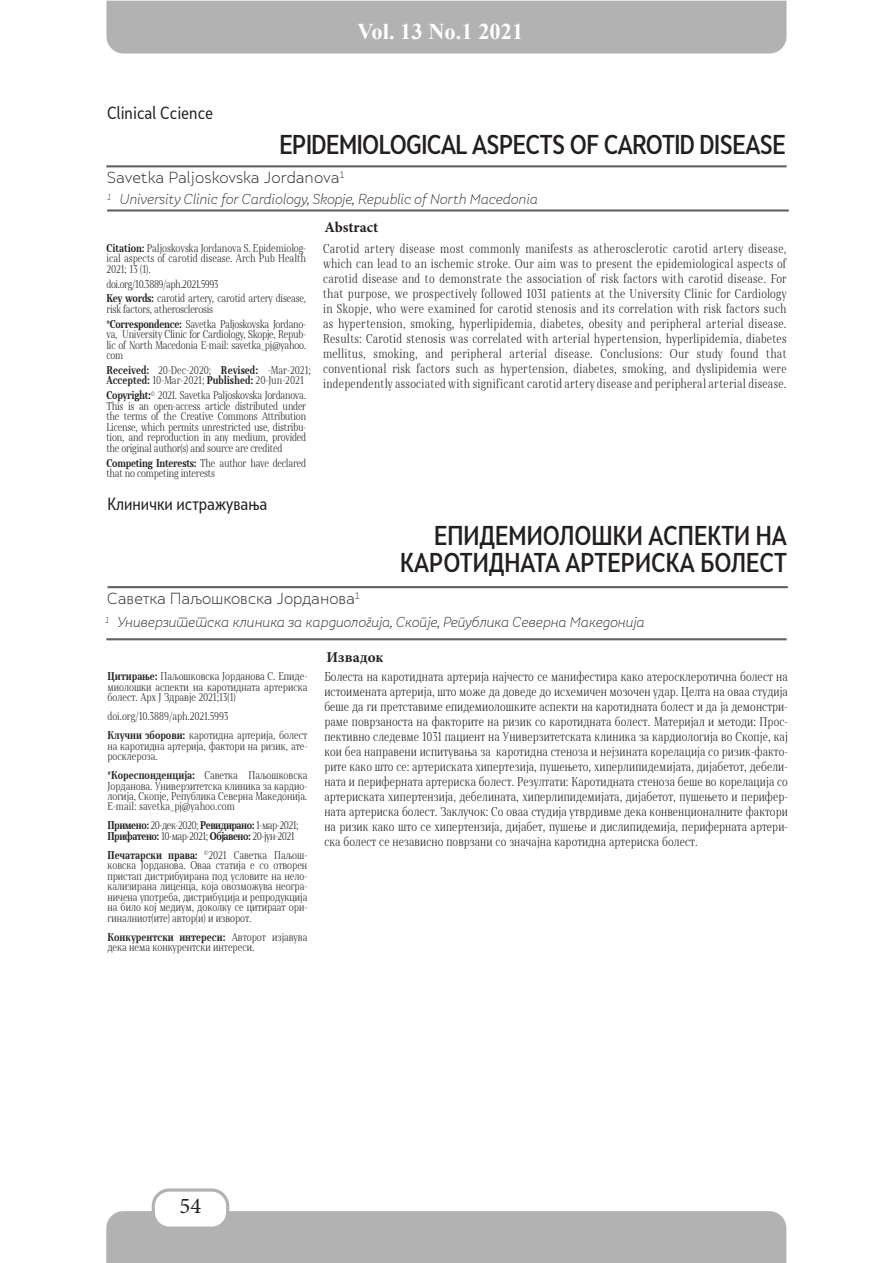
<style>
.page{position:relative;width:893px;height:1263px;background:#fff}
.page>*{position:absolute;margin:0;border:0;box-sizing:border-box;transform-origin:0 0}
.t1{font:500 25.5px "Skola Sans Cn";color:#231f20}
.t2{font:500 25.5px "Skola Sans Cn";letter-spacing:-.02em;color:#231f20}
.t3{font:700 22.5px "Times New Roman";color:#fff}
.t4{font:22.5px "Minion Pro";color:#231f20}
.t5{font:16.5px "Skola Sans Cn";color:#231f20}
.t6{font:300 15px "Skola Sans";letter-spacing:-.02em;color:#231f20}
.t7{font:700 15px "Minion Pro";color:#231f20}
.t8{font:300 13.5px "Skola Sans It";letter-spacing:-.02em;color:#231f20}
.t9{font:300 12px/15px "Skola Serif Cn";letter-spacing:.01em;color:#231f20;text-align:justify}
.t10{font:300 10.5px/10.5px "Skola Serif Cn";color:#231f20;text-align:justify}
.t11{font:300 10.5px/14.7px "Skola Serif Cn";letter-spacing:-.02em;color:#231f20}
.t12{font:300 10.5px/10.5px "Skola Serif Cn";letter-spacing:-.04em;color:#231f20}
.s1{font-weight:700}
</style>
<div class="page">
<div style="left:106px;top:1px;width:680px;height:53px;background:#b2b2b2"></div>
<div style="left:106px;top:1211px;width:680px;height:52px;background:#b2b2b2"></div>
<div style="left:153px;top:1190px;width:75px;height:38px;background:#fff;border-radius:16px"></div>
<div style="left:152px;top:1188px;width:77px;height:42px;border:3px solid #b2b2b2;border-radius:16px"></div>
<hr style="left:106px;top:638px;width:681px;height:2px;background:#636366">
<hr style="left:107px;top:586px;width:681px;height:2px;background:#636366">
<hr style="left:107px;top:209px;width:682px;height:3px;background:#636366">
<hr style="left:106px;top:165px;width:681px;height:2px;background:#636366">
<p class="t5" style="left:107px;top:103px;width:107px">Clinical Сcience</p>
<p class="t3" style="left:357px;top:15px;width:168px">Vol. 13 No.1 2021</p>
<p class="t2" style="left:279px;top:129px;width:508px">EPIDEMIOLOGICAL ASPECTS OF CAROTID DISEASE</p>
<p class="t6" style="left:106px;top:169px;width:240px">Savetka Paljoskovska Jordanova<sup>1</sup></p>
<p class="t8" style="left:107px;top:191px;width:432px"><sup>1</sup> University Clinic for Cardiology, Skopje, Republic of North Macedonia</p>
<p class="t10" style="left:106px;top:243px;width:201px"><span class="s1">Citation:</span> Paljoskovska Jordanova S. Epidemiolog&shy;ical aspects of carotid disease. Arch Pub Health 2021; 13 (1).</p>
<p class="t11" style="left:106px;top:276px;width:201px">doi.org/10.3889/aph.2021.5993<br><span class="s1">Key words:</span> carotid artery, carotid artery disease,</p>
<p class="t11" style="left:106px;top:302px;width:201px">risk factors, atherosclerosis<br><span class="s1">*Correspondence:</span> Savetka Paljoskovska Jordano-</p>
<p class="t10" style="left:106px;top:329px;width:201px">va, University Clinic for Cardiology, Skopje, Repub&shy;lic of North Macedonia Е-mail: savetka_pj@yahoo. com</p>
<p class="t10" style="left:106px;top:365px;width:206px"><span class="s1">Received:</span> 20-Dec-2020; <span class="s1">Revised:</span> -Mar-2021;<br><span class="s1">Accepted:</span> 10-Mar-2021; <span class="s1">Published:</span> 20-Jun-2021</p>
<p class="t10" style="left:106px;top:390px;width:201px"><span class="s1">Copyright:</span><sup>©</sup> 2021. Savetka Paljoskovska Jordanova.<br>This is an open-access article distributed under the terms of the Creative Commons Attribution License, which permits unrestricted use, distribu&shy;tion, and reproduction in any medium, provided the original author(s) and source are credited</p>
<p class="t11" style="left:106px;top:457px;width:201px;line-height:10.5px"><span class="s1">Competing Interests:</span> The author have declared that no competing interests</p>
<p class="t5" style="left:107px;top:494px;width:162px">Клинички истражувања</p>
<p class="t7" style="left:325px;top:217px;width:55px">Abstract</p>
<p class="t9" style="left:323px;top:241px;width:465px">Carotid artery disease most commonly manifests as atherosclerotic carotid artery disease, which can lead to an ischemic stroke. Our aim was to present the epidemiological aspects of carotid disease and to demonstrate the association of risk factors with carotid disease. For that purpose, we prospectively followed 1031 patients at the University Clinic for Cardiology in Skopje, who were examined for carotid stenosis and its correlation with risk factors such as hypertension, smoking, hyperlipidemia, diabetes, obesity and peripheral arterial disease.<br>Results: Carotid stenosis was correlated with arterial hypertension, hyperlipidemia, diabetes mellitus, smoking, and peripheral arterial disease. Conclusions: Our study found that conventional risk factors such as hypertension, diabetes, smoking, and dyslipidemia were independently associated with significant carotid artery disease and peripheral arterial disease.</p>
<p class="t1" style="left:434px;top:520px;width:354px">ЕПИДЕМИОЛОШКИ АСПЕКТИ НА</p>
<p class="t1" style="left:400px;top:547px;width:388px">КАРОТИДНАТА АРТЕРИСКА БОЛЕСТ</p>
<p class="t6" style="left:107px;top:590px;width:255px">Саветка Паљошковска Јорданова<sup>1</sup></p>
<p class="t8" style="left:105px;top:614px;width:541px"><sup>1</sup> Универзитетска клиника за кардиологија, Скопје, Република Северна Македонија</p>
<p class="t10" style="left:107px;top:671px;width:201px"><span class="s1">Цитирање:</span> Паљошковска Јорданова С. Епиде&shy;миолошки аспекти на каротидната артериска болест. Арх Ј Здравје 2021;13(1)</p>
<p class="t10" style="left:107px;top:707px;width:201px;line-height:19px">doi.org/10.3889/aph.2021.5993<br><span class="s1">Клучни зборови:</span> каротидна артерија, болест</p>
<p class="t10" style="left:107px;top:741px;width:201px">на каротидна артерија, фактори на ризик, ате&shy;росклероза.</p>
<p class="t10" style="left:107px;top:770px;width:201px"><span class="s1">*Кореспонденција:</span> Саветка Паљошковска Јорданова. Универзитетска клиника за кардио&shy;логија, Скопје, Република Северна Македонија.<br>E-mail: savetka_pj@yahoo.com</p>
<p class="t12" style="left:107px;top:820px;width:193px"><span class="s1">Примено:</span> 20-дек-2020; <span class="s1">Ревидирано:</span> 1-мар-2021;<br><span class="s1">Прифатено:</span> 10-мар-2021; <span class="s1">Објавено:</span> 20-јун-2021</p>
<p class="t10" style="left:107px;top:850px;width:201px"><span class="s1">Печатарски права:</span> <sup>©</sup>2021 Саветка Паљош&shy;ковска Јорданова. Оваа статија е со отворен пристап дистрибуирана под условите на нело&shy;кализирана лиценца, која овозможува неогра&shy;ничена употреба, дистрибуција и репродукција на било кој медиум, доколку се цитираат ори&shy;гиналниот(ите) автор(и) и изворот.</p>
<p class="t10" style="left:107px;top:932px;width:201px"><span class="s1">Конкурентски интереси:</span> Авторот изјавува дека нема конкурентски интереси.</p>
<p class="t7" style="left:327px;top:647px;width:58px">Извадок</p>
<p class="t9" style="left:324px;top:669px;width:465px">Болеста на каротидната артерија најчесто се манифестира како атеросклеротична болест на истоимената артерија, што може да доведе до исхемичен мозочен удар. Целта на оваа студија беше да ги претставиме епидемиолошките аспекти на каротидната болест и да ја демонстри&shy;раме поврзаноста на факторите на ризик со каротидната болест. Материјал и методи: Прос&shy;пективно следевме 1031 пациент на Универзитетската клиника за кардиологија во Скопје, кај кои беа направени испитувања за каротидна стеноза и нејзината корелација со ризик-факто&shy;рите како што се: артериската хипертезија, пушењето, хиперлипидемијата, дијабетот, дебели&shy;ната и периферната артериска болест. Резултати: Каротидната стеноза беше во корелација со артериската хипертензија, дебелината, хиперлипидемијата, дијабетот, пушењето и перифер&shy;ната артериска болест. Заклучок: Со оваа студија утврдивме дека конвенционалните фактори на ризик како што се хипертензија, дијабет, пушење и дислипидемија, периферната артери&shy;ска болест се независно поврзани со значајна каротидна артериска болест.</p>
<h2 class="t4" style="left:180px;top:1190px;width:23px">54</h2>
</div>
